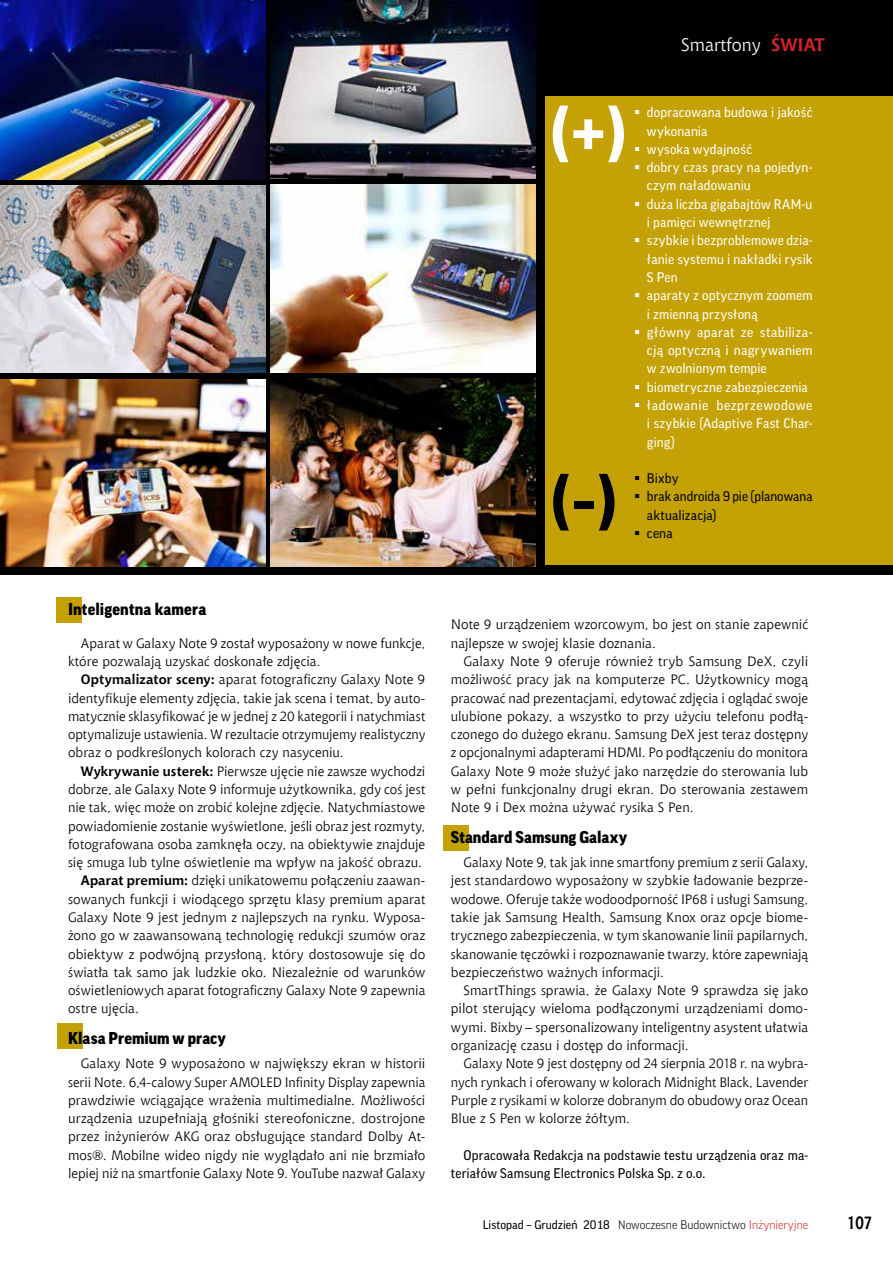
<style>
.page{position:relative;width:893px;height:1263px;background:#fff}
.page>*{position:absolute;margin:0;border:0;box-sizing:border-box;transform-origin:0 0}
.t1{font:700 64.8px "Titillium Web";color:#fff}
.t2{font:700 64.8px "Titillium Web";color:#000}
.t3{font:18px "Chianti EU";color:#fff}
.t4{font:700 18px "Aerton Cnd EFN";color:#000}
.t5{font:900 16.5px "Good Pro";letter-spacing:.005em;color:#000}
.t6{font:13.5px/18.3px "Chianti EU";letter-spacing:.005em;color:#000;text-align:justify}
.t7{font:13.5px/18.3px "Good Pro";letter-spacing:.015em;color:#fff}
.t8{font:13.5px/18.3px "Good Pro";letter-spacing:.01em;color:#000}
.t9{font:12px "Good Pro";color:#000}
.s1{font-weight:700;color:#d2232a}
.s2{font-weight:700}
.s3{font-weight:300}
.s4{font-weight:300;color:#d2232a}
</style>
<div class="page">
<div style="left:0;top:0;width:893px;height:574px;background:#000"></div>
<div style="left:546px;top:96px;width:347px;height:468px;background:#c4a205"></div>
<img style="left:0;top:0;width:266px;height:179px">
<svg style="left:772px;top:34px;width:53px;height:17px"></svg>
<img style="left:270px;top:0;width:266px;height:179px">
<img style="left:0;top:185px;width:266px;height:187px">
<img style="left:270px;top:185px;width:266px;height:187px">
<img style="left:0;top:379px;width:266px;height:187px">
<img style="left:270px;top:379px;width:266px;height:187px">
<div style="left:56px;top:598px;width:26px;height:25px;background:#c4a205"></div>
<div style="left:57px;top:1023px;width:25px;height:26px;background:#c4a205"></div>
<div style="left:444px;top:825px;width:25px;height:25px;background:#c4a205"></div>
<h1 class="t1" style="left:550px;top:82px;width:78px">(+)</h1>
<h1 class="t2" style="left:551px;top:450px;width:68px">(-)</h1>
<h2 class="t3" style="left:681px;top:34px;width:145px">Smartfony <span class="s1">ŚWIAT</span></h2>
<p class="t7" style="left:647px;top:103px;width:167px">dopracowana budowa i jakość wykonania<br>wysoka wydajność<br>dobry czas pracy na pojedyn&shy;czym naładowaniu<br>duża liczba gigabajtów RAM-u i pamięci wewnętrznej szybkie i bezproblemowe dzia&shy;łanie systemu i nakładki rysik<br>S Pen<br>aparaty z optycznym zoomem i zmienną przysłoną<br>główny aparat ze stabiliza&shy;cją optyczną i nagrywaniem w zwolnionym tempie biometryczne zabezpieczenia ładowanie bezprzewodowe i szybkie (Adaptive Fast Char&shy;ging)</p>
<p class="t8" style="left:647px;top:469px;width:167px">Bixby<br>brak androida 9 pie (planowana aktualizacja)<br>cena</p>
<p class="t5" style="left:68px;top:600px;width:140px">Inteligentna kamera</p>
<p class="t6" style="left:68px;top:634px;width:359px;text-indent:13px">Aparat w Galaxy Note 9 został wyposażony w nowe funkcje, które pozwalają uzyskać doskonałe zdjęcia.</p>
<p class="t6" style="left:68px;top:670px;width:359px;text-indent:13px"><span class="s2">Optymalizator sceny:</span> aparat fotograficzny Galaxy Note 9 identyfikuje elementy zdjęcia, takie jak scena i temat, by auto&shy;matycznie sklasyfikować je w jednej z 20 kategorii i natychmiast optymalizuje ustawienia. W rezultacie otrzymujemy realistyczny obraz o podkreślonych kolorach czy nasyceniu.</p>
<p class="t6" style="left:81px;top:762px;width:346px"><span class="s2">Wykrywanie usterek:</span> Pierwsze ujęcie nie zawsze wychodzi</p>
<p class="t6" style="left:68px;top:780px;width:359px">dobrze, ale Galaxy Note 9 informuje użytkownika, gdy coś jest</p>
<p class="t6" style="left:68px;top:798px;width:359px">nie tak, więc może on zrobić kolejne zdjęcie. Natychmiastowe</p>
<p class="t6" style="left:68px;top:816px;width:359px">powiadomienie zostanie wyświetlone, jeśli obraz jest rozmyty,</p>
<p class="t6" style="left:68px;top:835px;width:359px">fotografowana osoba zamknęła oczy, na obiektywie znajduje</p>
<p class="t6" style="left:68px;top:853px;width:355px">się smuga lub tylne oświetlenie ma wpływ na jakość obrazu.</p>
<p class="t6" style="left:81px;top:871px;width:346px"><span class="s2">Aparat premium:</span> dzięki unikatowemu połączeniu zaawan-</p>
<p class="t6" style="left:68px;top:890px;width:359px">sowanych funkcji i wiodącego sprzętu klasy premium aparat</p>
<p class="t6" style="left:68px;top:908px;width:359px">Galaxy Note 9 jest jednym z najlepszych na rynku. Wyposa-</p>
<p class="t6" style="left:68px;top:926px;width:359px">żono go w zaawansowaną technologię redukcji szumów oraz</p>
<p class="t6" style="left:68px;top:944px;width:359px">obiektyw z podwójną przysłoną, który dostosowuje się do</p>
<p class="t6" style="left:68px;top:963px;width:359px">światła tak samo jak ludzkie oko. Niezależnie od warunków</p>
<p class="t6" style="left:68px;top:981px;width:359px">oświetleniowych aparat fotograficzny Galaxy Note 9 zapewnia</p>
<p class="t6" style="left:68px;top:999px;width:72px">ostre ujęcia.</p>
<p class="t5" style="left:68px;top:1029px;width:159px">Klasa Premium w pracy</p>
<p class="t6" style="left:68px;top:1054px;width:359px;text-indent:13px">Galaxy Note 9 wyposażono w największy ekran w historii serii Note. 6,4-calowy Super AMOLED Infinity Display zapewnia prawdziwie wciągające wrażenia multimedialne. Możliwości urządzenia uzupełniają głośniki stereofoniczne, dostrojone przez inżynierów AKG oraz obsługujące standard Dolby At&shy;mos®. Mobilne wideo nigdy nie wyglądało ani nie brzmiało lepiej niż na smartfonie Galaxy Note 9. YouTube nazwał Galaxy</p>
<p class="t6" style="left:451px;top:615px;width:359px">Note 9 urządzeniem wzorcowym, bo jest on stanie zapewnić najlepsze w swojej klasie doznania.</p>
<p class="t6" style="left:451px;top:652px;width:359px;text-indent:13px">Galaxy Note 9 oferuje również tryb Samsung DeX, czyli możliwość pracy jak na komputerze PC. Użytkownicy mogą pracować nad prezentacjami, edytować zdjęcia i oglądać swoje ulubione pokazy, a wszystko to przy użyciu telefonu podłą&shy;czonego do dużego ekranu. Samsung DeX jest teraz dostępny z opcjonalnymi adapterami HDMI. Po podłączeniu do monitora Galaxy Note 9 może służyć jako narzędzie do sterowania lub w pełni funkcjonalny drugi ekran. Do sterowania zestawem Note 9 i Dex można używać rysika S Pen.</p>
<p class="t5" style="left:451px;top:828px;width:178px">Standard Samsung Galaxy</p>
<p class="t6" style="left:451px;top:853px;width:359px;text-indent:13px">Galaxy Note 9, tak jak inne smartfony premium z serii Galaxy, jest standardowo wyposażony w szybkie ładowanie bezprze&shy;wodowe. Oferuje także wodoodporność IP68 i usługi Samsung, takie jak Samsung Health, Samsung Knox oraz opcje biome&shy;trycznego zabezpieczenia, w tym skanowanie linii papilarnych, skanowanie tęczówki i rozpoznawanie twarzy, które zapewniają bezpieczeństwo ważnych informacji.</p>
<p class="t6" style="left:451px;top:981px;width:359px;text-indent:13px">SmartThings sprawia, że Galaxy Note 9 sprawdza się jako pilot sterujący wieloma podłączonymi urządzeniami domo&shy;wymi. Bixby – spersonalizowany inteligentny asystent ułatwia organizację czasu i dostęp do informacji.</p>
<p class="t6" style="left:451px;top:1054px;width:359px;text-indent:13px">Galaxy Note 9 jest dostępny od 24 sierpnia 2018 r. na wybra&shy;nych rynkach i oferowany w kolorach Midnight Black, Lavender Purple z rysikami w kolorze dobranym do obudowy oraz Ocean Blue z S Pen w kolorze żółtym.</p>
<p class="t8" style="left:451px;top:1146px;width:359px;text-indent:13px">Opracowała Redakcja na podstawie testu urządzenia oraz ma&shy;teriałów Samsung Electronics Polska Sp. z o.o.</p>
<p class="t9" style="left:483px;top:1218px;width:327px">Listopad – Grudzień 2018 <span class="s3">Nowoczesne Budownictwo</span> <span class="s4">Inżynieryjne</span></p>
<h2 class="t4" style="left:847px;top:1212px;width:27px">107</h2>
</div>
